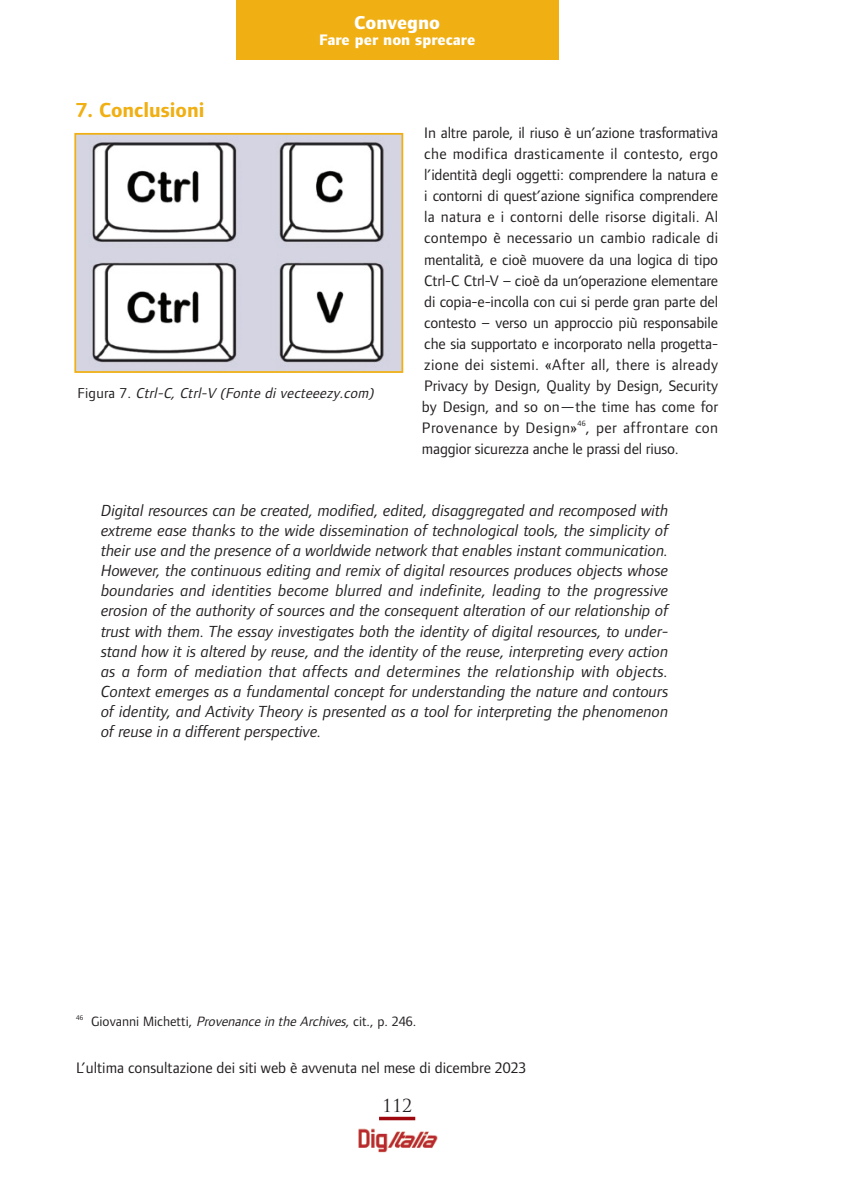
<style>
.page{position:relative;width:844px;height:1191px;background:#fff}
.page>*{position:absolute;margin:0;border:0;box-sizing:border-box;transform-origin:0 0}
.t1{font:700 21px "Foundry Form Sans";color:#f0af13}
.t2{font:800 19.25px "Foundry Form Sans";color:#fff}
.t3{font:17.5px "Trajan Pro";color:#231f20}
.t4{font:italic 16.62px/20.1px "Foundry Form Sans";color:#231f20;text-align:justify}
.t5{font:15.75px/21px "Foundry Form Sans";color:#231f20;text-align:justify}
.t6{font:800 15.75px "Foundry Form Sans";color:#fff}
.t7{font:italic 14.88px "Foundry Form Sans";color:#231f20}
.t8{font:14px "Foundry Form Sans";color:#231f20}
.s1{font-style:normal}
.s2{font-style:italic}
</style>
<div class="page">
<div style="left:236px;top:0;width:322px;height:60px;background:#f0af13"></div>
<img style="left:358px;top:1128px;width:80px;height:24px">
<svg style="left:379px;top:1116px;width:36px;height:4px"></svg>
<img style="left:77px;top:136px;width:323px;height:234px">
<div style="left:74px;top:133px;width:329px;height:240px;border:2px solid #f0af13"></div>
<p class="t1" style="left:76px;top:102px;width:130px">7. Conclusioni</p>
<p class="t2" style="left:354px;top:12px;width:87px">Convegno</p>
<p class="t6" style="left:319px;top:31px;width:158px">Fare per non sprecare</p>
<p class="t7" style="left:78px;top:387px;width:300px"><span class="s1">F i g u r a 7 .</span> Ctrl-C, Ctrl-V (Fonte di vecteeezy.com)</p>
<p class="t5" style="left:422px;top:124px;width:297px">In altre parole, il riuso è un’azione trasformativa che modifica drasticamente il contesto, ergo l’identità degli oggetti: comprendere la natura e i contorni di quest’azione significa comprendere la natura e i contorni delle risorse digitali. Al contempo è necessario un cambio radicale di mentalità, e cioè muovere da una logica di tipo Ctrl-C Ctrl-V – cioè da un‘operazione elementare di copia-e-incolla con cui si perde gran parte del contesto – verso un approccio più responsabile che sia supportato e incorporato nella progetta&shy;zione dei sistemi. «After all, there is already Privacy by Design, Quality by Design, Security by Design, and so on—the time has come for Provenance by Design»<sup>46</sup>, per affrontare con maggior sicurezza anche le prassi del riuso.</p>
<p class="t4" style="left:101px;top:500px;width:568px">Digital resources can be created, modified, edited, disaggregated and recomposed with extreme ease thanks to the wide dissemination of technological tools, the simplicity of their use and the presence of a worldwide network that enables instant communication.<br>However, the continuous editing and remix of digital resources produces objects whose boundaries and identities become blurred and indefinite, leading to the progressive erosion of the authority of sources and the consequent alteration of our relationship of trust with them. The essay investigates both the identity of digital resources, to under&shy;stand how it is altered by reuse, and the identity of the reuse, interpreting every action as a form of mediation that affects and determines the relationship with objects.<br>Context emerges as a fundamental concept for understanding the nature and contours of identity, and Activity Theory is presented as a tool for interpreting the phenomenon of reuse in a different perspective.</p>
<p class="t8" style="left:76px;top:1015px;width:341px"><sup>46</sup> Giovanni Michetti, <span class="s2">ProvenanceintheArchives</span>, cit., p. 246.</p>
<p class="t5" style="left:76px;top:1058px;width:451px">L’ultima consultazione dei siti web è avvenuta nel mese di dicembre 2023</p>
<p class="t3" style="left:382px;top:1099px;width:31px">112</p>
</div>
